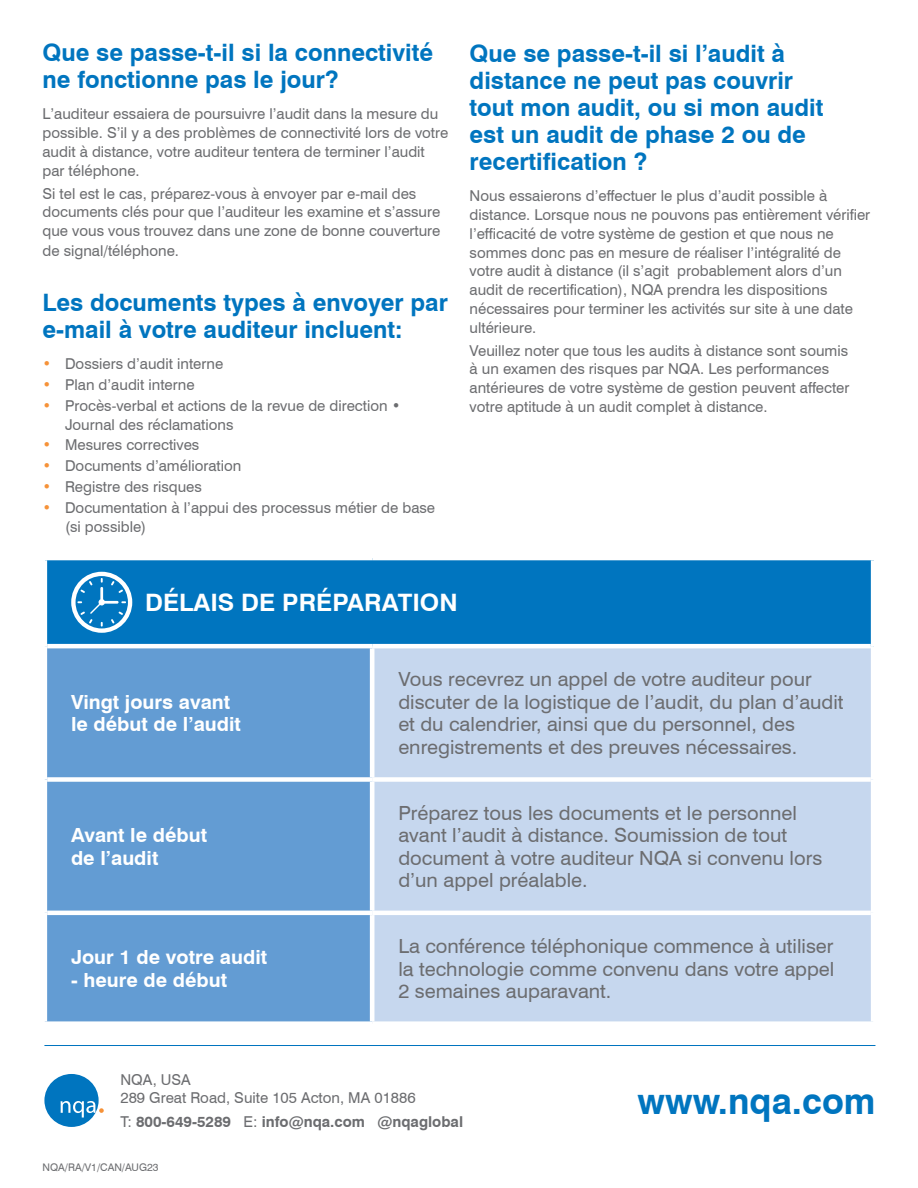
<style>
.page{position:relative;width:918px;height:1188px;background:#fff}
.page>*{position:absolute;margin:0;border:0;box-sizing:border-box;transform-origin:0 0}
.t1{font:700 36px "Swiss 721 BT";color:#0075bf}
.t2{font:700 24px/27px "Swiss 721 BT";color:#0075bf}
.t3{font:700 24px "Swiss 721 BT";color:#fff}
.t4{font:19.5px/22.5px "Swiss 721 BT";color:#6c6d70}
.t5{font:700 19.5px/22.5px "Swiss 721 BT";color:#fff}
.t6{font:15px/18.8px "Swiss 721 BT";color:#6c6d70}
.t7{font:700 15px "Swiss 721 BT";color:#6c6d70}
.t8{font:10.5px "Swiss 721 BT";color:#6c6d70}
.s1{color:#f69238}
.s2{font-weight:400}
</style>
<div class="page">
<hr style="left:44px;top:1045px;width:831px;height:1px;background:#0075bf">
<div style="left:45px;top:558px;width:828px;height:88px;background:#0075bf"></div>
<div style="left:47px;top:648px;width:323px;height:373px;background:#639cd3"></div>
<div style="left:374px;top:648px;width:497px;height:373px;background:#c6d7ee"></div>
<hr style="left:43px;top:556px;width:329px;height:4px;background:#fff">
<hr style="left:372px;top:556px;width:503px;height:4px;background:#fff">
<hr style="left:47px;top:644px;width:325px;height:4px;background:#fff">
<hr style="left:372px;top:644px;width:499px;height:4px;background:#fff">
<div style="left:47px;top:777px;width:325px;height:5px;background:#fff"></div>
<div style="left:372px;top:777px;width:499px;height:5px;background:#fff"></div>
<hr style="left:47px;top:911px;width:325px;height:4px;background:#fff">
<hr style="left:372px;top:911px;width:499px;height:4px;background:#fff">
<hr style="left:43px;top:560px;width:4px;height:86px;background:#fff">
<hr style="left:871px;top:560px;width:4px;height:86px;background:#fff">
<svg style="left:71px;top:572px;width:61px;height:61px"></svg>
<div style="left:44px;top:1074px;width:55px;height:53px;background:#0075bf;border-radius:50%"></div>
<svg style="left:61px;top:1101px;width:43px;height:17px"></svg>
<h2 class="t2" style="left:43px;top:39px;width:392px">Que se passe-t-il si la connectivité ne fonctionne pas le jour?</h2>
<p class="t6" style="left:43px;top:104px;width:407px">L’auditeur essaiera de poursuivre l’audit dans la mesure du possible. S’il y a des problèmes de connectivité lors de votre audit à distance, votre auditeur tentera de terminer l’audit par téléphone.</p>
<p class="t6" style="left:43px;top:184px;width:399px">Si tel est le cas, préparez-vous à envoyer par e-mail des documents clés pour que l’auditeur les examine et s’assure que vous vous trouvez dans une zone de bonne couverture de signal/téléphone.</p>
<h2 class="t2" style="left:43px;top:288px;width:407px">Les documents types à envoyer par e-mail à votre auditeur incluent:</h2>
<p class="t6" style="left:43px;top:354px;width:182px"><span class="s1">•</span> Dossiers d’audit interne</p>
<p class="t6" style="left:43px;top:375px;width:154px"><span class="s1">•</span> Plan d’audit interne</p>
<p class="t6" style="left:65px;top:396px;width:337px;text-indent:-22px"><span class="s1">•</span> Procès-verbal et actions de la revue de direction •<br>Journal des réclamations</p>
<p class="t6" style="left:43px;top:436px;width:158px"><span class="s1">•</span> Mesures correctives</p>
<p class="t6" style="left:43px;top:456px;width:200px"><span class="s1">•</span> Documents d’amélioration</p>
<p class="t6" style="left:43px;top:477px;width:161px"><span class="s1">•</span> Registre des risques</p>
<p class="t6" style="left:65px;top:498px;width:372px;text-indent:-22px"><span class="s1">•</span> Documentation à l’appui des processus métier de base (si possible)</p>
<h2 class="t2" style="left:470px;top:40px;width:355px">Que se passe-t-il si l’audit à distance ne peut pas couvrir tout mon audit, ou si mon audit est un audit de phase 2 ou de recertification ?</h2>
<p class="t6" style="left:470px;top:187px;width:402px">Nous essaierons d’effectuer le plus d’audit possible à distance. Lorsque nous ne pouvons pas entièrement vérifier l’efficacité de votre système de gestion et que nous ne sommes donc pas en mesure de réaliser l’intégralité de votre audit à distance (il s’agit probablement alors d’un audit de recertification), NQA prendra les dispositions nécessaires pour terminer les activités sur site à une date ultérieure.</p>
<p class="t6" style="left:470px;top:341px;width:381px">Veuillez noter que tous les audits à distance sont soumis à un examen des risques par NQA. Les performances antérieures de votre système de gestion peuvent affecter votre aptitude à un audit complet à distance.</p>
<h2 class="t3" style="left:145px;top:588px;width:314px">DÉLAIS DE PRÉPARATION</h2>
<h3 class="t5" style="left:71px;top:691px;width:171px">Vingt jours avant le début de l’audit</h3>
<h3 class="t5" style="left:71px;top:824px;width:138px">Avant le début de l’audit</h3>
<h3 class="t5" style="left:71px;top:946px;width:198px">Jour 1 de votre audit</h3>
<h3 class="t5" style="left:71px;top:969px;width:158px">- heure de début</h3>
<h3 class="t4" style="left:398px;top:668px;width:447px">Vous recevrez un appel de votre auditeur pour discuter de la logistique de l’audit, du plan d’audit et du calendrier, ainsi que du personnel, des enregistrements et des preuves nécessaires.</h3>
<h3 class="t4" style="left:398px;top:801px;width:425px">Préparez tous les documents et le personnel avant l’audit à distance. Soumission de tout document à votre auditeur NQA si convenu lors d’un appel préalable.</h3>
<h3 class="t4" style="left:398px;top:935px;width:438px;text-align:justify">La conférence téléphonique commence à utiliser la technologie comme convenu dans votre appel 2 semaines auparavant.</h3>
<p class="t6" style="left:120px;top:1071px;width:297px;line-height:18px">NQA, USA<br>289 Great Road, Suite 105 Acton, MA 01886</p>
<p class="t7" style="left:120px;top:1112px;width:344px"><span class="s2">T:</span> 800-649-5289 <span class="s2">E:</span> info@nqa.com @nqaglobal</p>
<p class="t8" style="left:43px;top:1161px;width:118px">NQA/RA/V1/CAN/AUG23</p>
<h1 class="t1" style="left:638px;top:1079px;width:239px">www.nqa.com</h1>
</div>
